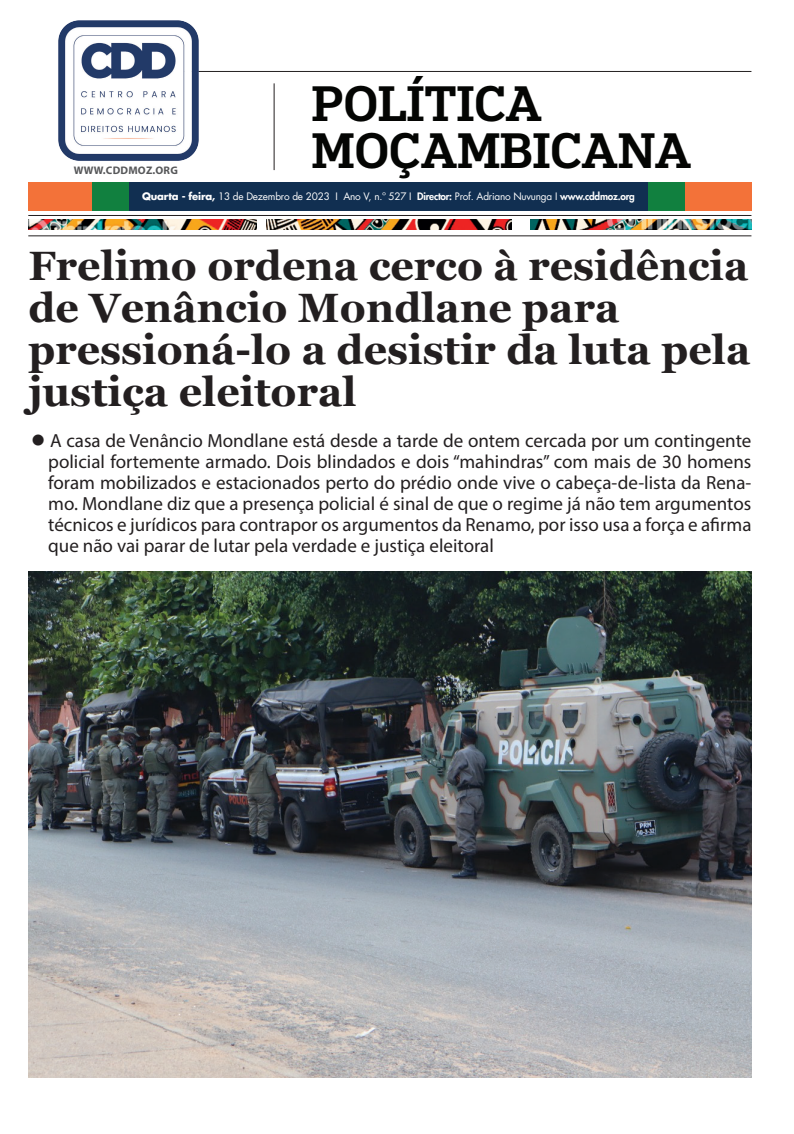
<style>
.page{position:relative;width:794px;height:1134px;background:#fff}
.page>*{position:absolute;margin:0;border:0;box-sizing:border-box;transform-origin:0 0}
.t1{font:500 47px/47px "Popular";color:#040503}
.t2{font:700 41px/42px "Georgia";color:#231f20}
.t3{font:19px/21px "Myriad Pro";color:#231f20;text-align:justify}
.t4{font:700 11px "Myriad Pro";letter-spacing:.02em;color:#57585a}
.t5{font:10px "Futura LT";letter-spacing:-.02em;color:#fff}
.s1{font-weight:700}
.s2{font-weight:800}
</style>
<div class="page">
<img style="left:28px;top:571px;width:723px;height:506px">
<hr style="left:82px;top:71px;width:669px;height:1px;background:#231f20">
<img style="left:58px;top:20px;width:141px;height:141px">
<hr style="left:28px;top:215px;width:723px;height:1px;background:#231f20">
<hr style="left:274px;top:83px;width:1px;height:87px;background:#231f20">
<hr style="left:28px;top:236px;width:723px;height:1px;background:#231f20">
<img style="left:28px;top:220px;width:228px;height:10px">
<img style="left:266px;top:220px;width:245px;height:10px">
<img style="left:531px;top:220px;width:220px;height:10px">
<div style="left:30px;top:182px;width:721px;height:29px;background:#112f51"></div>
<div style="left:648px;top:182px;width:103px;height:29px;background:#f37239"></div>
<div style="left:648px;top:182px;width:37px;height:29px;background:#11803f"></div>
<div style="left:29px;top:182px;width:100px;height:29px;background:#f37239"></div>
<div style="left:92px;top:182px;width:37px;height:29px;background:#11803f"></div>
<h1 class="t1" style="left:312px;top:79px;width:381px">POLÍTICA<br>MOÇAMBICANA</h1>
<p class="t4" style="left:74px;top:163px;width:106px">WWW.CDDMOZ.ORG</p>
<p class="t5" style="left:142px;top:190px;width:494px"><span class="s1">Quarta - feira,</span> 13 de Dezembro de 2023 I Ano V, n.º 527 I <span class="s2">Director:</span> Prof. Adriano Nuvunga I <span class="s2">www.cddmoz.org</span></p>
<h2 class="t2" style="left:28px;top:243px;width:723px">Frelimo ordena cerco à residência de Venâncio Mondlane para pressioná-lo a desistir da luta pela justiça eleitoral</h2>
<p class="t3" style="left:48px;top:430px;width:705px;text-indent:-17px">● A casa de Venâncio Mondlane está desde a tarde de ontem cercada por um contingente policial fortemente armado. Dois blindados e dois “mahindras” com mais de 30 homens foram mobilizados e estacionados perto do prédio onde vive o cabeça-de-lista da Rena&shy;mo. Mondlane diz que a presença policial é sinal de que o regime já não tem argumentos técnicos e jurídicos para contrapor os argumentos da Renamo, por isso usa a força e afirma que não vai parar de lutar pela verdade e justiça eleitoral</p>
</div>
